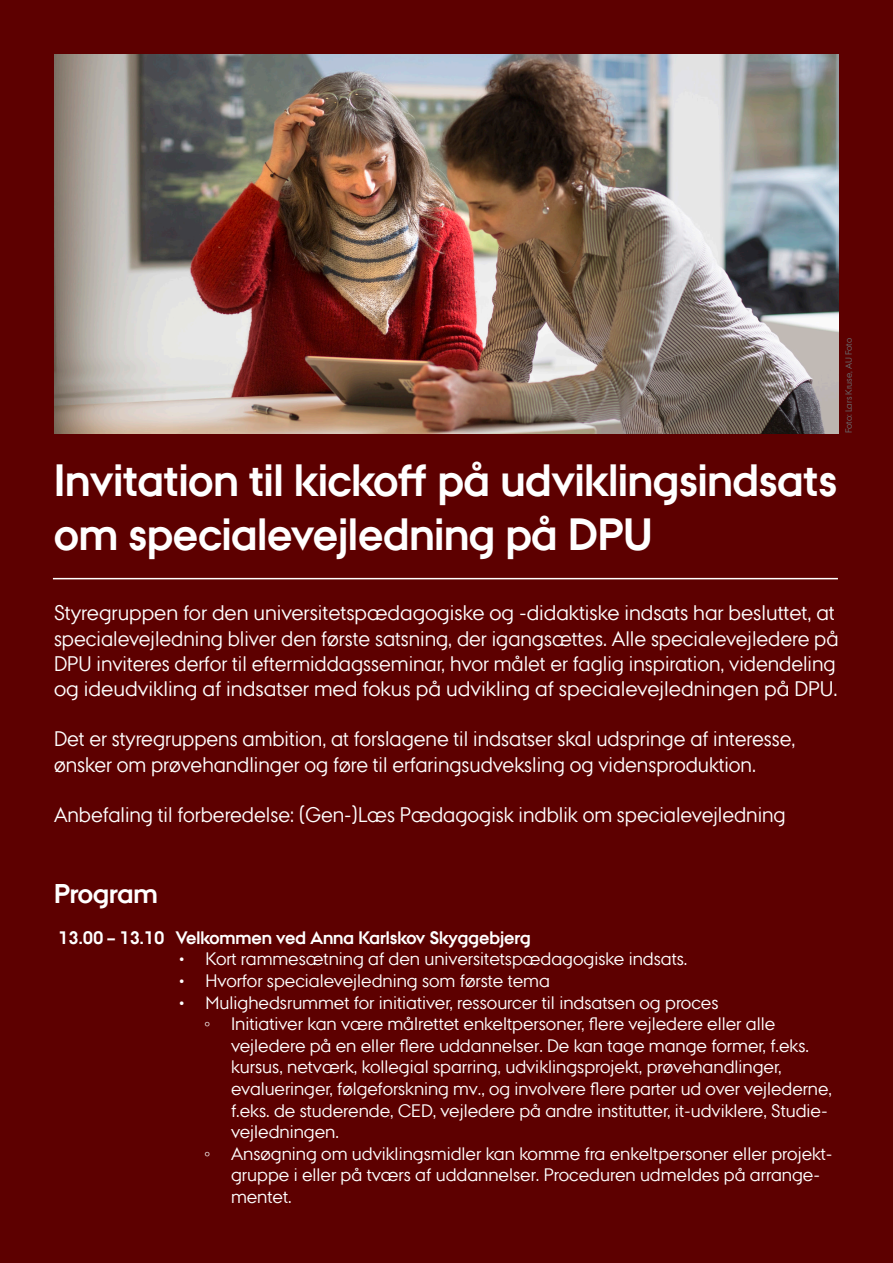
<style>
.page{position:relative;width:893px;height:1263px;background:#5d0000}
.page>*{position:absolute;margin:0;border:0;box-sizing:border-box;transform-origin:0 0}
.t1{font:300 45px "AU Passata";color:#fff}
.t2{font:700 27px "AU Passata";color:#fff}
.t3{font:21px/25.2px "AU Passata";color:#fff}
.t4{font:21px "AU Passata";color:#fff;scale:.96 1}
.t5{font:18px/21.6px "AU Passata";color:#fff}
.t6{font:700 18px "AU Passata";color:#fff}
.t7{font:9px "AU Passata";letter-spacing:-.005em;color:#687274}
.s1{font-family:"Calibri"}
</style>
<div class="page">
<img style="left:54px;top:54px;width:785px;height:380px">
<hr style="left:53px;top:578px;width:785px;height:1px;background:#fff">
<p class="t7" style="left:843px;top:433px;width:97px;rotate:-90deg">Foto: Lars Kruse, AU Foto</p>
<p class="t1" style="left:54px;top:454px;width:785px">Invitation til kickoff på udviklingsindsats</p>
<p class="t1" style="left:54px;top:508px;width:600px">om specialevejledning på DPU</p>
<p class="t3" style="left:54px;top:600px;width:786px">Styregruppen for den universitetspædagogiske og -didaktiske indsats har besluttet, at specialevejledning bliver den første satsning, der igangsættes. Alle specialevejledere på DPU inviteres derfor til eftermiddagsseminar, hvor målet er faglig inspiration, videndeling og ideudvikling af indsatser med fokus på udvikling af specialevejledningen på DPU.</p>
<p class="t4" style="left:54px;top:727px;width:774px">Det er styregruppens ambition, at forslagene til indsatser skal udspringe af interesse,</p>
<p class="t4" style="left:54px;top:752px;width:733px">ønsker om prøvehandlinger og føre til erfaringsudveksling og vidensproduktion.</p>
<p class="t4" style="left:54px;top:802px;width:764px">Anbefaling til forberedelse: (Gen-)Læs Pædagogisk indblik om specialevejledning</p>
<p class="t2" style="left:54px;top:878px;width:105px">Program</p>
<p class="t6" style="left:58px;top:927px;width:108px">13.00 – 13.10</p>
<p class="t6" style="left:176px;top:927px;width:356px">Velkommen ved Anna Karlskov Skyggebjerg</p>
<p class="t5" style="left:179px;top:948px;width:510px">• Kort rammesætning af den universitetspædagogiske indsats.</p>
<p class="t5" style="left:179px;top:970px;width:373px">• Hvorfor specialevejledning som første tema</p>
<p class="t5" style="left:179px;top:991px;width:541px">• Mulighedsrummet for initiativer, ressourcer til indsatsen og proces</p>
<p class="t5" style="left:231px;top:1013px;width:602px;text-indent:-27px"><span class="s1">◦</span> Initiativer kan være målrettet enkeltpersoner, flere vejledere eller alle vejledere på en eller flere uddannelser. De kan tage mange former, f.eks. kursus, netværk, kollegial sparring, udviklingsprojekt, prøvehandlinger, evalueringer, følgeforskning mv., og involvere flere parter ud over vejlederne, f.eks. de studerende, CED, vejledere på andre institutter, it-udviklere, Studie&shy;vejledningen.</p>
<p class="t5" style="left:231px;top:1142px;width:603px;text-indent:-27px"><span class="s1">◦</span> Ansøgning om udviklingsmidler kan komme fra enkeltpersoner eller projekt&shy;gruppe i eller på tværs af uddannelser. Proceduren udmeldes på arrange&shy;mentet.</p>
</div>
